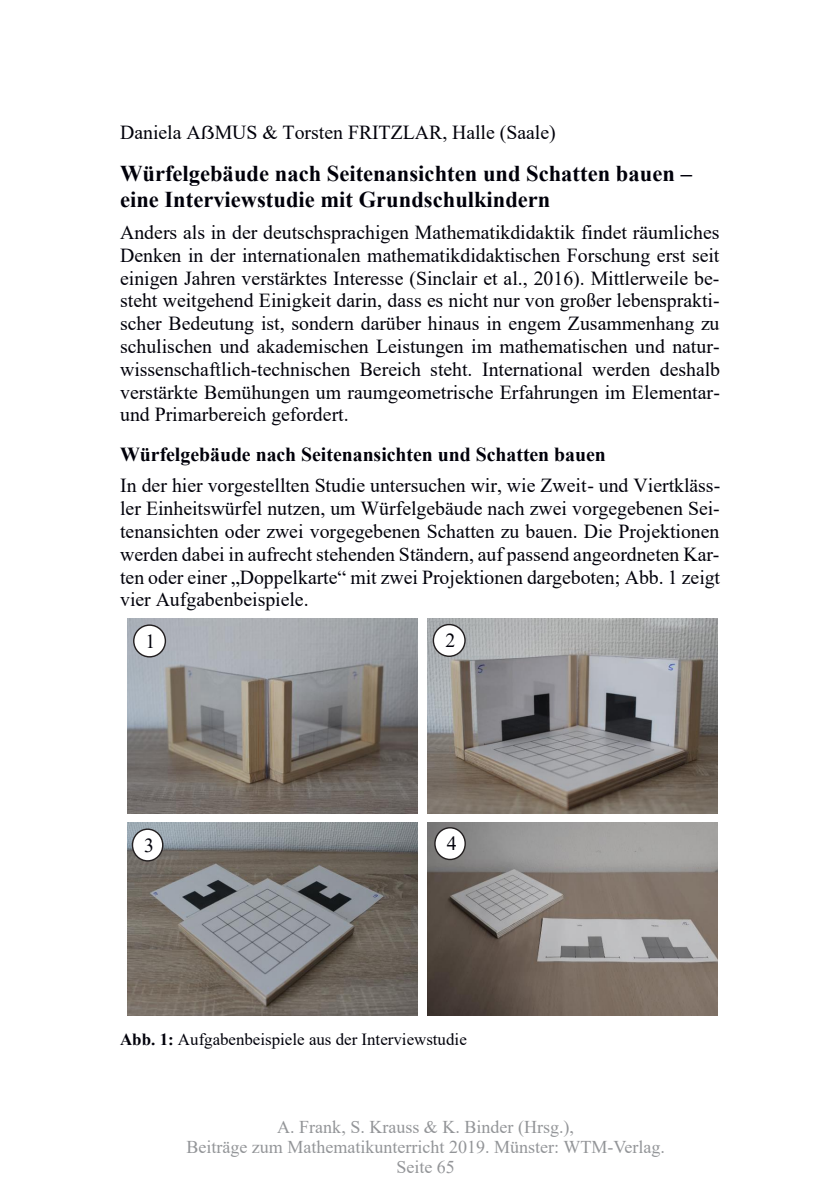
<style>
.page{position:relative;width:840px;height:1191px;background:#fff}
.page>*{position:absolute;margin:0;border:0;box-sizing:border-box;transform-origin:0 0}
.t1{font:700 22.6px/26px "Times New Roman";color:#00000a}
.t2{font:19.8px/22.8px "Times New Roman";color:#00000a;text-align:justify}
.t3{font:18px/20px "Times New Roman";color:#939598;text-align:center}
.t4{font:17px "Times New Roman";color:#00000a}
.s1{font-weight:700}
</style>
<div class="page">
<img style="left:127px;top:619px;width:290px;height:194px">
<img style="left:427px;top:619px;width:290px;height:194px">
<img style="left:127px;top:822px;width:290px;height:194px">
<img style="left:427px;top:822px;width:290px;height:193px">
<svg style="left:134px;top:625px;width:31px;height:32px"></svg>
<div style="left:133px;top:624px;width:33px;height:33px;border:1px solid #231f20;border-radius:50%"></div>
<img style="left:135px;top:629px;width:32px;height:22px">
<svg style="left:433px;top:624px;width:32px;height:32px"></svg>
<div style="left:432px;top:624px;width:33px;height:33px;border:1px solid #231f20;border-radius:50%"></div>
<img style="left:435px;top:628px;width:32px;height:21px">
<svg style="left:132px;top:829px;width:31px;height:32px"></svg>
<div style="left:132px;top:828px;width:31px;height:33px;border:1px solid #231f20;border-radius:50%"></div>
<img style="left:134px;top:833px;width:31px;height:21px">
<svg style="left:434px;top:827px;width:31px;height:32px"></svg>
<div style="left:434px;top:827px;width:31px;height:33px;border:1px solid #231f20;border-radius:50%"></div>
<img style="left:436px;top:831px;width:31px;height:21px">
<p class="t2" style="left:120px;top:120px;width:437px">Daniela AẞMUS &amp; Torsten FRITZLAR, Halle (Saale)</p>
<p class="t1" style="left:120px;top:160px;width:573px">Würfelgebäude nach Seitenansichten und Schatten bauen – eine Interviewstudie mit Grundschulkindern</p>
<p class="t2" style="left:120px;top:220px;width:601px">Anders als in der deutschsprachigen Mathematikdidaktik findet räumliches Denken in der internationalen mathematikdidaktischen Forschung erst seit einigen Jahren verstärktes Interesse (Sinclair et al., 2016). Mittlerweile be&shy;steht weitgehend Einigkeit darin, dass es nicht nur von großer lebensprakti&shy;scher Bedeutung ist, sondern darüber hinaus in engem Zusammenhang zu schulischen und akademischen Leistungen im mathematischen und natur&shy;wissenschaftlich-technischen Bereich steht. International werden deshalb verstärkte Bemühungen um raumgeometrische Erfahrungen im Elementar&shy;und Primarbereich gefordert.</p>
<p class="t2" style="left:120px;top:438px;width:601px;line-height:31.2px"><span class="s1">Würfelgebäude nach Seitenansichten und Schatten bauen<br></span>In der hier vorgestellten Studie untersuchen wir, wie Zweit- und Viertkläss-</p>
<p class="t2" style="left:120px;top:496px;width:601px">ler Einheitswürfel nutzen, um Würfelgebäude nach zwei vorgegebenen Sei&shy;tenansichten oder zwei vorgegebenen Schatten zu bauen. Die Projektionen werden dabei in aufrecht stehenden Ständern, auf passend angeordneten Kar&shy;ten oder einer „Doppelkarte“ mit zwei Projektionen dargeboten; Abb. 1 zeigt vier Aufgabenbeispiele.</p>
<p class="t2" style="left:145px;top:629px;width:11px">1</p>
<p class="t2" style="left:445px;top:628px;width:11px">2</p>
<p class="t2" style="left:144px;top:833px;width:11px">3</p>
<p class="t2" style="left:446px;top:831px;width:11px">4</p>
<p class="t4" style="left:120px;top:1027px;width:348px"><span class="s1">Abb. 1:</span> Aufgabenbeispiele aus der Interviewstudie</p>
<p class="t3" style="left:186px;top:1116px;width:480px">A. Frank, S. Krauss &amp; K. Binder (Hrsg.),<br>Beiträge zum Mathematikunterricht 2019. Münster: WTM-Verlag.<br>Seite 65</p>
</div>
